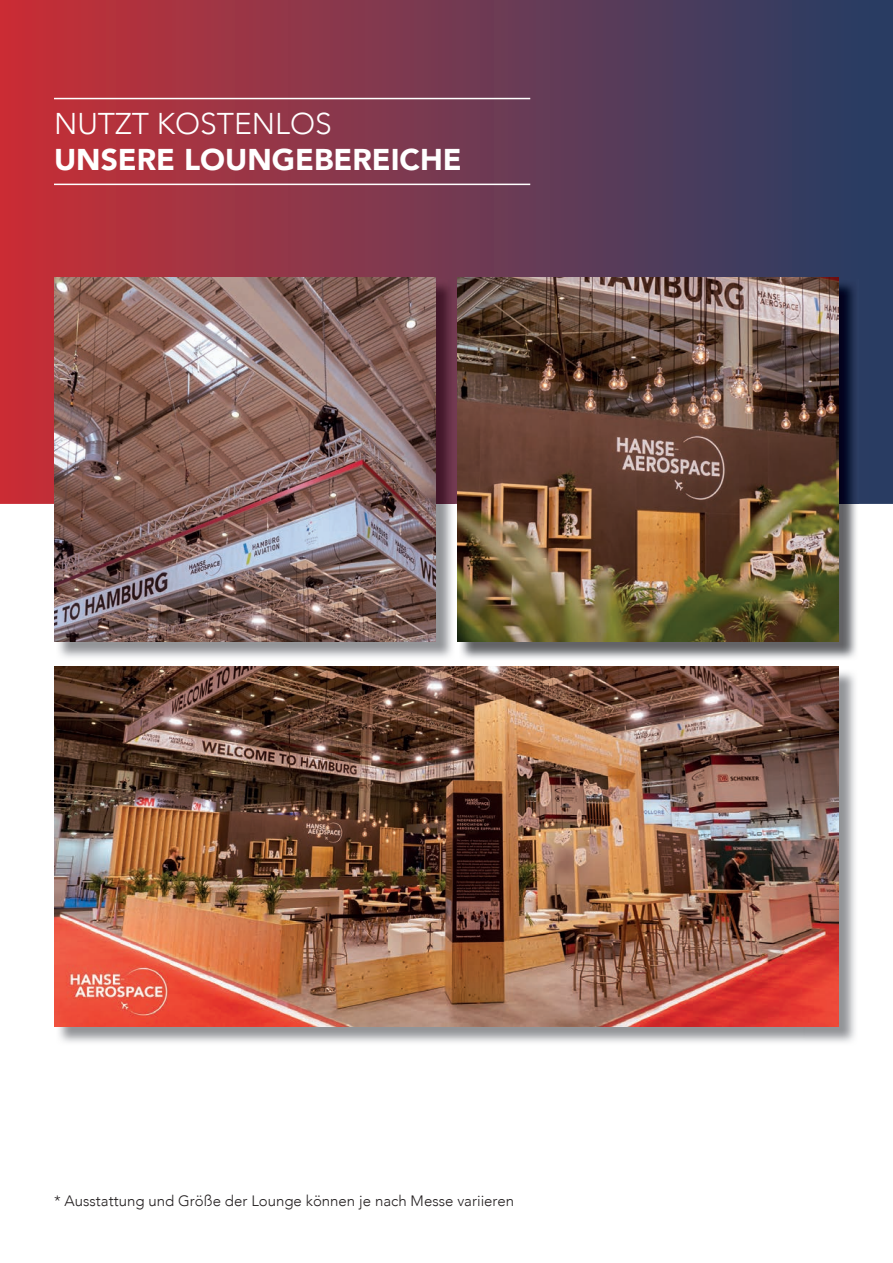
<style>
.page{position:relative;width:893px;height:1263px;background:#fff}
.page>*{position:absolute;margin:0;border:0;box-sizing:border-box;transform-origin:0 0}
.t1{font:900 30px "Avenir";color:#fff}
.t2{font:300 30px "Avenir";color:#fff}
.t3{font:300 15px "Avenir";color:#231f20}
</style>
<div class="page">
<svg style="left:0;top:0;width:893px;height:504px;background:#77384f"></svg>
<hr style="left:54px;top:184px;width:476px;height:1px;background:#fff">
<hr style="left:54px;top:98px;width:476px;height:1px;background:#fff">
<img style="left:56px;top:280px;width:399px;height:378px">
<img style="left:54px;top:278px;width:382px;height:363px">
<img style="left:56px;top:672px;width:799px;height:371px">
<img style="left:54px;top:667px;width:785px;height:359px">
<img style="left:459px;top:504px;width:398px;height:155px">
<img style="left:839px;top:280px;width:19px;height:224px">
<img style="left:459px;top:280px;width:380px;height:361px">
<h1 class="t2" style="left:54px;top:106px;width:279px">NUTZT KOSTENLOS</h1>
<h1 class="t1" style="left:54px;top:134px;width:409px">UNSERE LOUNGEBEREICHE</h1>
<p class="t3" style="left:54px;top:1192px;width:462px">* Ausstattung und Größe der Lounge können je nach Messe variieren</p>
</div>
